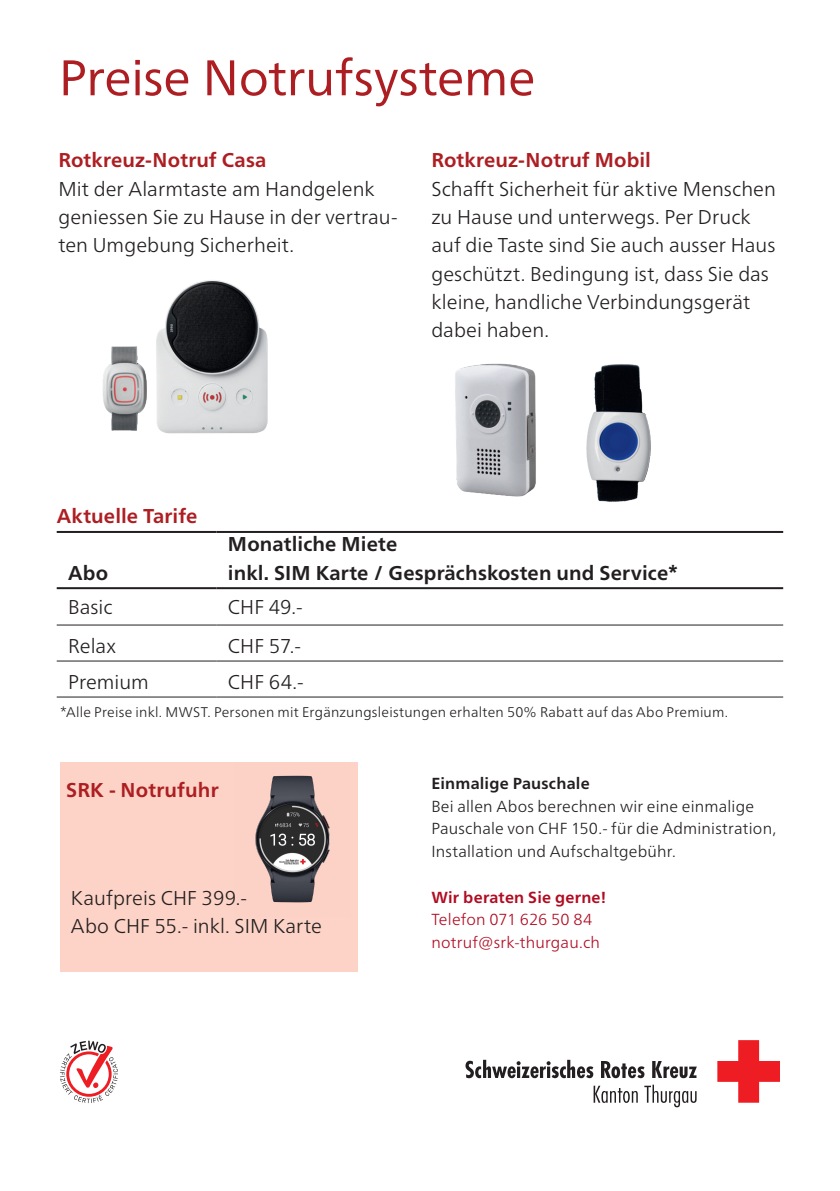
<style>
.page{position:relative;width:840px;height:1191px;background:#fff}
.page>*{position:absolute;margin:0;border:0;box-sizing:border-box;transform-origin:0 0}
.t1{font:50px "Frutiger Neue LTW1 G";letter-spacing:-.01em;color:#ad1e22}
.t2{font:300 20px/28.4px "Frutiger Neue LTW1 G";letter-spacing:.005em;color:#231f20}
.t3{font:700 20px "Frutiger Neue LTW1 G";letter-spacing:.01em;color:#ad1e22}
.t4{font:700 20px/28.4px "Frutiger Neue LTW1 G";letter-spacing:.005em;color:#231f20}
.t5{font:300 16px/22.6px "Frutiger Neue LTW1 G";letter-spacing:.01em;color:#231f20}
.t6{font:300 16px/22.6px "Frutiger Neue LTW1 G";letter-spacing:.01em;color:#b00c22}
.t7{font:700 16px "Frutiger Neue LTW1 G";letter-spacing:.015em;color:#b00c22}
.t8{font:700 16px "Frutiger Neue LTW1 G";letter-spacing:.015em;color:#231f20}
.t9{font:300 14px "Frutiger Neue LTW1 G";letter-spacing:.015em;color:#231f20}
</style>
<div class="page">
<svg style="left:717px;top:1040px;width:62px;height:62px"></svg>
<svg style="left:465px;top:1059px;width:128px;height:19px"></svg>
<svg style="left:601px;top:1061px;width:43px;height:17px"></svg>
<svg style="left:652px;top:1061px;width:44px;height:17px"></svg>
<svg style="left:593px;top:1085px;width:44px;height:17px"></svg>
<svg style="left:644px;top:1084px;width:52px;height:23px"></svg>
<svg style="left:60px;top:1040px;width:58px;height:63px"></svg>
<div style="left:60px;top:762px;width:297px;height:209px;background:#fcd3c6"></div>
<hr style="left:57px;top:624px;width:159px;height:1px;background:#231f20">
<hr style="left:216px;top:624px;width:566px;height:1px;background:#231f20">
<hr style="left:57px;top:660px;width:159px;height:1px;background:#231f20">
<hr style="left:216px;top:660px;width:566px;height:1px;background:#231f20">
<hr style="left:57px;top:696px;width:159px;height:1px;background:#231f20">
<hr style="left:216px;top:696px;width:566px;height:1px;background:#231f20">
<hr style="left:57px;top:587px;width:159px;height:2px;background:#231f20">
<hr style="left:216px;top:587px;width:566px;height:2px;background:#231f20">
<hr style="left:57px;top:531px;width:159px;height:2px;background:#231f20">
<hr style="left:216px;top:531px;width:566px;height:2px;background:#231f20">
<img style="left:455px;top:363px;width:81px;height:134px">
<img style="left:103px;top:280px;width:165px;height:154px">
<img style="left:586px;top:364px;width:65px;height:138px">
<img style="left:255px;top:775px;width:75px;height:128px">
<h1 class="t1" style="left:59px;top:48px;width:478px">Preise Notrufsysteme</h1>
<p class="t3" style="left:58px;top:148px;width:209px">Rotkreuz-Notruf Casa</p>
<p class="t2" style="left:58px;top:174px;width:340px">Mit der Alarmtaste am Handgelenk geniessen Sie zu Hause in der vertrau&shy;ten Umgebung Sicherheit.</p>
<p class="t3" style="left:431px;top:148px;width:221px">Rotkreuz-Notruf Mobil</p>
<p class="t2" style="left:431px;top:174px;width:346px">Schafft Sicherheit für aktive Menschen zu Hause und unterwegs. Per Druck auf die Taste sind Sie auch ausser Haus geschützt. Bedingung ist, dass Sie das kleine, handliche Verbindungsgerät dabei haben.</p>
<p class="t3" style="left:57px;top:504px;width:142px">Aktuelle Tarife</p>
<p class="t4" style="left:68px;top:558px;width:42px">Abo</p>
<p class="t4" style="left:228px;top:530px;width:452px">Monatliche Miete<br>inkl. SIM Karte / Gesprächskosten und Service*</p>
<p class="t2" style="left:68px;top:593px;width:46px">Basic</p>
<p class="t2" style="left:228px;top:593px;width:76px">CHF 49.-</p>
<p class="t2" style="left:68px;top:632px;width:50px">Relax</p>
<p class="t2" style="left:228px;top:632px;width:75px">CHF 57.-</p>
<p class="t2" style="left:68px;top:668px;width:82px">Premium</p>
<p class="t2" style="left:228px;top:668px;width:77px">CHF 64.-</p>
<p class="t9" style="left:60px;top:703px;width:669px">*Alle Preise inkl. MWST. Personen mit Ergänzungsleistungen erhalten 50% Rabatt auf das Abo Premium.</p>
<p class="t3" style="left:66px;top:778px;width:154px">SRK - Notrufuhr</p>
<p class="t2" style="left:71px;top:883px;width:252px">Kaufpreis CHF 399.-<br>Abo CHF 55.- inkl. SIM Karte</p>
<p class="t8" style="left:431px;top:774px;width:160px">Einmalige Pauschale</p>
<p class="t5" style="left:431px;top:794px;width:346px">Bei allen Abos berechnen wir eine einmalige<br>Pauschale von CHF 150.- für die Administration,<br>Installation und Aufschaltgebühr.</p>
<p class="t7" style="left:431px;top:887px;width:176px">Wir beraten Sie gerne!</p>
<p class="t6" style="left:431px;top:908px;width:170px">Telefon 071 626 50 84 notruf@srk-thurgau.ch</p>
</div>
